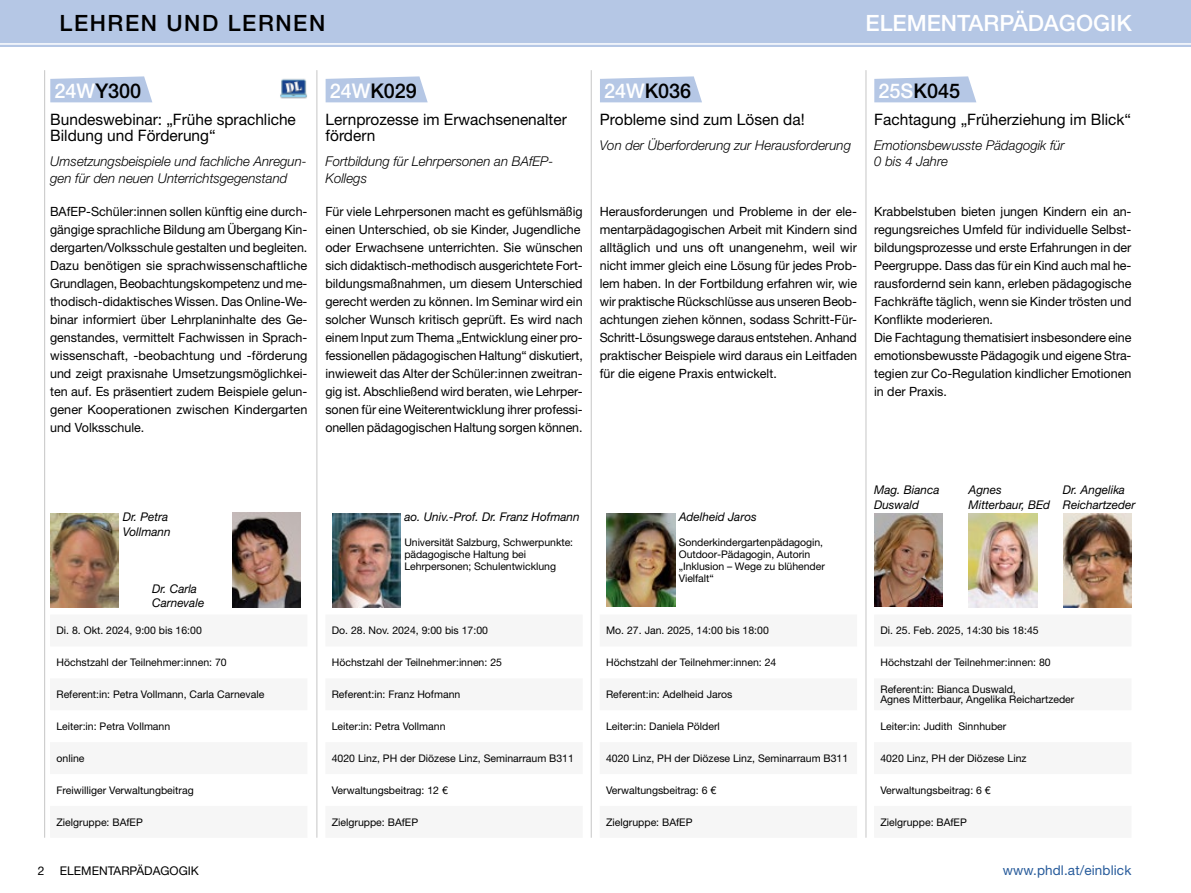
<style>
.page{position:relative;width:1191px;height:893px;background:#fff}
.page>*{position:absolute;margin:0;border:0;box-sizing:border-box;transform-origin:0 0}
.t1{font:500 22.5px "Helvetica Neue LT Std";color:#fff}
.t2{font:500 22.5px "Helvetica Neue LT Std";letter-spacing:.07em;color:#000}
.t3{font:500 20.25px "Helvetica Neue LT Std";color:#000}
.t4{font:15.75px/16.5px "Helvetica Neue LT Std";color:#000}
.t5{font:italic 300 13.5px/16.5px "Helvetica Neue LT Std";color:#000}
.t6{font:13.5px "Helvetica Neue LT Std";letter-spacing:.01em;color:#275b9b}
.t7{font:12.75px/18px "Helvetica Neue LT Std";color:#000}
.t8{font:italic 12px/14.7px "Helvetica Neue LT Std";color:#000}
.t9{font:12px "Helvetica Neue LT Std";color:#000}
.t10{font:10.5px/12px "Helvetica Neue LT Std";color:#000}
.s1{color:#fff}
</style>
<div class="page">
<div style="left:0;top:0;width:1191px;height:47px;background:#b5c7e5"></div>
<hr style="left:0;top:43px;width:1191px;height:2px;background:#fff">
<svg style="left:874px;top:76px;width:102px;height:26px;background:#bccce7"></svg>
<img style="left:874px;top:513px;width:68px;height:94px">
<img style="left:1063px;top:513px;width:68px;height:94px">
<img style="left:968px;top:513px;width:69px;height:94px">
<svg style="left:50px;top:76px;width:102px;height:26px;background:#bccce7"></svg>
<img style="left:50px;top:513px;width:68px;height:94px">
<img style="left:232px;top:513px;width:68px;height:94px">
<img style="left:280px;top:78px;width:27px;height:21px">
<svg style="left:325px;top:76px;width:103px;height:26px;background:#bccde7"></svg>
<img style="left:332px;top:513px;width:69px;height:94px">
<svg style="left:600px;top:76px;width:102px;height:26px;background:#bccce7"></svg>
<img style="left:607px;top:513px;width:68px;height:94px">
<hr style="left:44px;top:70px;width:1px;height:768px;background:#c6c6c6">
<hr style="left:316px;top:70px;width:1px;height:768px;background:#c6c6c6">
<hr style="left:591px;top:70px;width:1px;height:768px;background:#c6c6c6">
<hr style="left:865px;top:70px;width:1px;height:768px;background:#c6c6c6">
<h1 class="t2" style="left:60px;top:10px;width:267px">LEHREN UND LERNEN</h1>
<h1 class="t1" style="left:865px;top:10px;width:268px">ELEMENTARPÄDAGOGIK</h1>
<h2 class="t3" style="left:55px;top:79px;width:88px"><span class="s1">24W</span>Y300</h2>
<p class="t4" style="left:50px;top:111px;width:247px">Bundeswebinar: „Frühe sprachliche<br>Bildung und Förderung“</p>
<p class="t5" style="left:50px;top:153px;width:258px">Umsetzungsbeispiele und fachliche Anregun&shy;gen für den neuen Unterrichtsgegenstand</p>
<p class="t7" style="left:50px;top:202px;width:259px;text-align:justify">BAfEP-Schüler:innen sollen künftig eine durch&shy;gängige sprachliche Bildung am Übergang Kin&shy;dergarten/Volksschule gestalten und begleiten.<br>Dazu benötigen sie sprachwissenschaftliche Grundlagen, Beobachtungskompetenz und me&shy;thodisch-didaktisches Wissen. Das Online-We&shy;binar informiert über Lehrplaninhalte des Ge&shy;genstandes, vermittelt Fachwissen in Sprach&shy;wissenschaft, -beobachtung und -förderung und zeigt praxisnahe Umsetzungsmöglichkei&shy;ten auf. Es präsentiert zudem Beispiele gelun&shy;gener Kooperationen zwischen Kindergarten und Volksschule.</p>
<h2 class="t3" style="left:330px;top:79px;width:89px"><span class="s1">24W</span>K029</h2>
<p class="t4" style="left:325px;top:111px;width:243px">Lernprozesse im Erwachsenenalter fördern</p>
<p class="t5" style="left:325px;top:153px;width:229px">Fortbildung für Lehrpersonen an BAfEP-<br>Kollegs</p>
<p class="t7" style="left:325px;top:202px;width:259px">Für viele Lehrpersonen macht es gefühlsmäßig einen Unterschied, ob sie Kinder, Jugendliche oder Erwachsene unterrichten. Sie wünschen sich didaktisch-methodisch ausgerichtete Fort&shy;bildungsmaßnahmen, um diesem Unterschied gerecht werden zu können. Im Seminar wird ein solcher Wunsch kritisch geprüft. Es wird nach einem lnput zum Thema „Entwicklung einer pro&shy;fessionellen pädagogischen Haltung“ diskutiert, inwieweit das Alter der Schüler:innen zweitran&shy;gig ist. Abschließend wird beraten, wie Lehrper&shy;sonen für eine Weiterentwicklung ihrer professi&shy;onellen pädagogischen Haltung sorgen können.</p>
<h2 class="t3" style="left:604px;top:79px;width:89px"><span class="s1">24W</span>K036</h2>
<p class="t4" style="left:600px;top:111px;width:206px">Probleme sind zum Lösen da!</p>
<p class="t5" style="left:600px;top:136px;width:252px">Von der Überforderung zur Herausforderung</p>
<p class="t7" style="left:600px;top:202px;width:259px;text-align:justify">Herausforderungen und Probleme in der ele&shy;mentarpädagogischen Arbeit mit Kindern sind alltäglich und uns oft unangenehm, weil wir nicht immer gleich eine Lösung für jedes Prob&shy;lem haben. In der Fortbildung erfahren wir, wie wir praktische Rückschlüsse aus unseren Beob&shy;achtungen ziehen können, sodass Schritt-Für-Schritt-Lösungswege daraus entstehen. Anhand praktischer Beispiele wird daraus ein Leitfaden für die eigene Praxis entwickelt.</p>
<h2 class="t3" style="left:878px;top:79px;width:83px"><span class="s1">25S</span>K045</h2>
<p class="t4" style="left:874px;top:111px;width:258px">Fachtagung „Früherziehung im Blick“</p>
<p class="t5" style="left:874px;top:136px;width:192px">Emotionsbewusste Pädagogik für<br>0 bis 4 Jahre</p>
<p class="t7" style="left:874px;top:202px;width:259px">Krabbelstuben bieten jungen Kindern ein an&shy;regungsreiches Umfeld für individuelle Selbst&shy;bildungsprozesse und erste Erfahrungen in der Peergruppe. Dass das für ein Kind auch mal he&shy;rausfordernd sein kann, erleben pädagogische Fachkräfte täglich, wenn sie Kinder trösten und Konflikte moderieren.<br>Die Fachtagung thematisiert insbesondere eine emotionsbewusste Pädagogik und eigene Stra&shy;tegien zur Co-Regulation kindlicher Emotionen in der Praxis.</p>
<p class="t8" style="left:123px;top:510px;width:49px">Dr. Petra<br>Vollmann</p>
<p class="t8" style="left:152px;top:581px;width:54px">Dr. Carla<br>Carnevale</p>
<p class="t10" style="left:56px;top:624px;width:147px">Di. 8. Okt. 2024, 9:00 bis 16:00</p>
<p class="t10" style="left:56px;top:656px;width:172px">Höchstzahl der Teilnehmer:innen: 70</p>
<p class="t10" style="left:56px;top:688px;width:209px">Referent:in: Petra Vollmann, Carla Carnevale</p>
<p class="t10" style="left:56px;top:720px;width:115px">Leiter:in: Petra Vollmann</p>
<p class="t10" style="left:56px;top:752px;width:30px">online</p>
<p class="t10" style="left:56px;top:784px;width:139px">Freiwilliger Verwaltungbeitrag</p>
<p class="t10" style="left:56px;top:816px;width:88px">Zielgruppe: BAfEP</p>
<p class="t8" style="left:404px;top:510px;width:177px">ao. Univ.-Prof. Dr. Franz Hofmann</p>
<p class="t10" style="left:404px;top:536px;width:170px">Universität Salzburg, Schwerpunkte: pädagogische Haltung bei<br>Lehrpersonen; Schulentwicklung</p>
<p class="t10" style="left:332px;top:624px;width:158px">Do. 28. Nov. 2024, 9:00 bis 17:00</p>
<p class="t10" style="left:332px;top:656px;width:172px">Höchstzahl der Teilnehmer:innen: 25</p>
<p class="t10" style="left:332px;top:688px;width:130px">Referent:in: Franz Hofmann</p>
<p class="t10" style="left:332px;top:720px;width:115px">Leiter:in: Petra Vollmann</p>
<p class="t10" style="left:332px;top:752px;width:244px">4020 Linz, PH der Diözese Linz, Seminarraum B311</p>
<p class="t10" style="left:332px;top:784px;width:118px">Verwaltungsbeitrag: 12 €</p>
<p class="t10" style="left:332px;top:816px;width:88px">Zielgruppe: BAfEP</p>
<p class="t8" style="left:678px;top:510px;width:79px">Adelheid Jaros</p>
<p class="t10" style="left:678px;top:536px;width:148px">Sonderkindergartenpädagogin,<br>Outdoor-Pädagogin, Autorin „Inklusion – Wege zu blühender<br>Vielfalt“</p>
<p class="t10" style="left:606px;top:624px;width:164px">Mo. 27. Jan. 2025, 14:00 bis 18:00</p>
<p class="t10" style="left:606px;top:656px;width:172px">Höchstzahl der Teilnehmer:innen: 24</p>
<p class="t10" style="left:606px;top:688px;width:128px">Referent:in: Adelheid Jaros</p>
<p class="t10" style="left:606px;top:720px;width:115px">Leiter:in: Daniela Pölderl</p>
<p class="t10" style="left:606px;top:752px;width:244px">4020 Linz, PH der Diözese Linz, Seminarraum B311</p>
<p class="t10" style="left:606px;top:784px;width:112px">Verwaltungsbeitrag: 6 €</p>
<p class="t10" style="left:606px;top:816px;width:88px">Zielgruppe: BAfEP</p>
<p class="t8" style="left:874px;top:482px;width:67px">Mag. Bianca<br>Duswald</p>
<p class="t8" style="left:1063px;top:482px;width:74px">Dr. Angelika<br>Reichartzeder</p>
<p class="t8" style="left:968px;top:482px;width:83px">Agnes<br>Mitterbaur, BEd</p>
<p class="t10" style="left:880px;top:624px;width:160px">Di. 25. Feb. 2025, 14:30 bis 18:45</p>
<p class="t10" style="left:880px;top:656px;width:172px">Höchstzahl der Teilnehmer:innen: 80</p>
<p class="t10" style="left:880px;top:684px;width:195px;line-height:10.5px">Referent:in: Bianca Duswald,<br>Agnes Mitterbaur, Angelika Reichartzeder</p>
<p class="t10" style="left:880px;top:720px;width:127px">Leiter:in: Judith Sinnhuber</p>
<p class="t10" style="left:880px;top:752px;width:148px">4020 Linz, PH der Diözese Linz</p>
<p class="t10" style="left:880px;top:784px;width:112px">Verwaltungsbeitrag: 6 €</p>
<p class="t10" style="left:880px;top:816px;width:88px">Zielgruppe: BAfEP</p>
<p class="t9" style="left:38px;top:864px;width:8px">2</p>
<p class="t9" style="left:60px;top:864px;width:140px">ELEMENTARPÄDAGOGIK</p>
<p class="t6" style="left:1002px;top:862px;width:130px">www.phdl.at/einblick</p>
</div>
